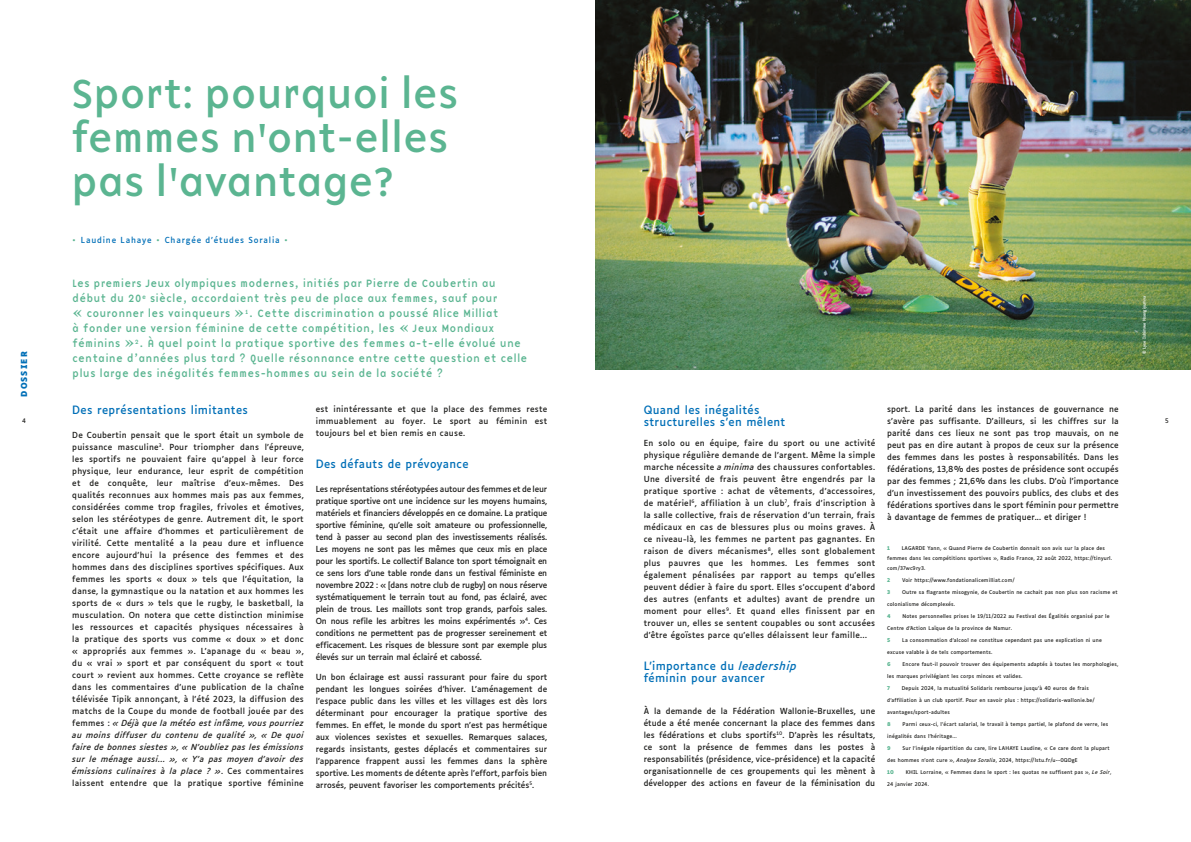
<style>
.page{position:relative;width:1191px;height:842px;background:#fff}
.page>*{position:absolute;margin:0;border:0;box-sizing:border-box;transform-origin:0 0}
.t1{font:42px/44px "Base 900 Sans OT";letter-spacing:.03em;color:#5bb591}
.t2{font:11px/15px "Base 9 Sans OT";letter-spacing:.01em;color:#5bb591;scale:.95 1}
.t3{font:11px/12px "Luciole";letter-spacing:.03em;color:#006fb7}
.t4{font:8px/12px "Luciole";letter-spacing:.01em;color:#1d1d1b;text-align:justify}
.t5{font:8px "Luciole";letter-spacing:.1em;color:#006fb7}
.t6{font:700 8px "Luciole";letter-spacing:.15em;color:#006fb7}
.t7{font:6px "Luciole";color:#1d1d1b}
.t8{font:5px/10px "Luciole";letter-spacing:.03em;color:#1d1d1b}
.t9{font:700 5px "Luciole";color:#5bb591}
.t10{font:4px "Luciole";letter-spacing:-.01em;color:#fff}
.s1{font-family:"Gotham";color:#5bb591}
.s2{font-style:italic}
</style>
<div class="page">
<img style="left:595px;top:0;width:596px;height:370px">
<p class="t6" style="left:20px;top:397px;width:47px;rotate:-90deg">DOSSIER</p>
<p class="t7" style="left:22px;top:416px;width:5px">4</p>
<p class="t1" style="left:72px;top:73px;width:387px">Sport: pourquoi les femmes n'ont-elles</p>
<p class="t1" style="left:72px;top:161px;width:323px">pas l'avantage?</p>
<p class="t5" style="left:72px;top:233px;width:217px"><span class="s1">•</span> Laudine Lahaye <span class="s1">•</span> Chargée d’études Soralia <span class="s1">•</span></p>
<p class="t2" style="left:72px;top:276px;width:481px">Les premiers Jeux olympiques modernes, initiés par Pierre de Coubertin au début du 20<sup>e</sup> siècle, accordaient très peu de place aux femmes, sauf pour<br>« couronner les vainqueurs »<sup>1</sup>. Cette discrimination a poussé Alice Milliat<br>à fonder une version féminine de cette compétition, les « Jeux Mondiaux féminins »<sup>2</sup>. À quel point la pratique sportive des femmes a-t-elle évolué une centaine d’années plus tard ? Quelle résonnance entre cette question et celle plus large des inégalités femmes-hommes au sein de la société ?</p>
<p class="t3" style="left:72px;top:403px;width:177px">Des représentations limitantes</p>
<p class="t4" style="left:72px;top:428px;width:233px">De Coubertin pensait que le sport était un symbole de puissance masculine<sup>3</sup>. Pour triompher dans l’épreuve, les sportifs ne pouvaient faire qu’appel à leur force physique, leur endurance, leur esprit de compétition et de conquête, leur maîtrise d’eux-mêmes. Des qualités reconnues aux hommes mais pas aux femmes, considérées comme trop fragiles, frivoles et émotives, selon les stéréotypes de genre. Autrement dit, le sport c’était une affaire d’hommes et particulièrement de virilité. Cette mentalité a la peau dure et influence encore aujourd’hui la présence des femmes et des hommes dans des disciplines sportives spécifiques. Aux femmes les sports « doux » tels que l’équitation, la danse, la gymnastique ou la natation et aux hommes les sports de « durs » tels que le rugby, le basketball, la musculation. On notera que cette distinction minimise les ressources et capacités physiques nécessaires à la pratique des sports vus comme « doux » et donc « appropriés aux femmes ». L’apanage du « beau », du « vrai » sport et par conséquent du sport « tout court » revient aux hommes. Cette croyance se reflète dans les commentaires d’une publication de la chaîne télévisée Tipik annonçant, à l’été 2023, la diffusion des matchs de la Coupe du monde de football jouée par des femmes : <span class="s2">« Déjà que la météo est infâme, vous pourriez au moins diffuser du contenu de qualité », « De quoi faire de bonnes siestes », « N’oubliez pas les émissions sur le ménage aussi… », « Y’a pas moyen d’avoir des émissions culinaires à la place ? »</span>. Ces commentaires laissent entendre que la pratique sportive féminine</p>
<p class="t4" style="left:316px;top:402px;width:233px">est inintéressante et que la place des femmes reste immuablement au foyer. Le sport au féminin est toujours bel et bien remis en cause.</p>
<p class="t3" style="left:316px;top:457px;width:154px">Des défauts de prévoyance</p>
<p class="t4" style="left:316px;top:482px;width:233px">Les représentations stéréotypées autour des femmes et de leur pratique sportive ont une incidence sur les moyens humains, matériels et financiers développés en ce domaine. La pratique sportive féminine, qu’elle soit amateure ou professionnelle, tend à passer au second plan des investissements réalisés.<br>Les moyens ne sont pas les mêmes que ceux mis en place pour les sportifs. Le collectif Balance ton sport témoignait en ce sens lors d’une table ronde dans un festival féministe en novembre 2022 : « [dans notre club de rugby] on nous réserve systématiquement le terrain tout au fond, pas éclairé, avec plein de trous. Les maillots sont trop grands, parfois sales.<br>On nous refile les arbitres les moins expérimentés »<sup>4</sup>. Ces conditions ne permettent pas de progresser sereinement et efficacement. Les risques de blessure sont par exemple plus élevés sur un terrain mal éclairé et cabossé.</p>
<p class="t4" style="left:316px;top:670px;width:233px">Un bon éclairage est aussi rassurant pour faire du sport pendant les longues soirées d’hiver. L’aménagement de l’espace public dans les villes et les villages est dès lors déterminant pour encourager la pratique sportive des femmes. En effet, le monde du sport n’est pas hermétique aux violences sexistes et sexuelles. Remarques salaces, regards insistants, gestes déplacés et commentaires sur l’apparence frappent aussi les femmes dans la sphère sportive. Les moments de détente après l’effort, parfois bien arrosés, peuvent favoriser les comportements précités<sup>5</sup>.</p>
<p class="t3" style="left:643px;top:403px;width:143px">Quand les inégalités structurelles s’en mêlent</p>
<p class="t4" style="left:643px;top:436px;width:233px">En solo ou en équipe, faire du sport ou une activité physique régulière demande de l’argent. Même la simple marche nécessite <span class="s2">a minima</span> des chaussures confortables.<br>Une diversité de frais peuvent être engendrés par la pratique sportive : achat de vêtements, d’accessoires, de matériel<sup>6</sup>, affiliation à un club<sup>7</sup>, frais d’inscription à la salle collective, frais de réservation d’un terrain, frais médicaux en cas de blessures plus ou moins graves. À ce niveau-là, les femmes ne partent pas gagnantes. En raison de divers mécanismes<sup>8</sup>, elles sont globalement plus pauvres que les hommes. Les femmes sont également pénalisées par rapport au temps qu’elles peuvent dédier à faire du sport. Elles s’occupent d’abord des autres (enfants et adultes) avant de prendre un moment pour elles<sup>9</sup>. Et quand elles finissent par en trouver un, elles se sentent coupables ou sont accusées d’être égoïstes parce qu’elles délaissent leur famille…</p>
<p class="t3" style="left:643px;top:659px;width:155px">L’importance du <span class="s2">leadership </span>féminin pour avancer</p>
<p class="t4" style="left:643px;top:704px;width:233px">À la demande de la Fédération Wallonie-Bruxelles, une étude a été menée concernant la place des femmes dans les fédérations et clubs sportifs<sup>10</sup>. D’après les résultats, ce sont la présence de femmes dans les postes à responsabilités (présidence, vice-présidence) et la capacité organisationnelle de ces groupements qui les mènent à développer des actions en faveur de la féminisation du</p>
<p class="t4" style="left:887px;top:402px;width:233px">sport. La parité dans les instances de gouvernance ne s’avère pas suffisante. D’ailleurs, si les chiffres sur la parité dans ces lieux ne sont pas trop mauvais, on ne peut pas en dire autant à propos de ceux sur la présence des femmes dans les postes à responsabilités. Dans les fédérations, 13,8% des postes de présidence sont occupés par des femmes ; 21,6% dans les clubs. D’où l’importance d’un investissement des pouvoirs publics, des clubs et des fédérations sportives dans le sport féminin pour permettre à davantage de femmes de pratiquer... et diriger !</p>
<p class="t9" style="left:887px;top:545px;width:4px">1</p>
<p class="t8" style="left:887px;top:542px;width:226px;text-indent:15px">LAGARDE Yann, « Quand Pierre de Coubertin donnait son avis sur la place des femmes dans les compétitions sportives », Radio France, 22 août 2022, https://tinyurl. com/37wc9ry3.</p>
<p class="t9" style="left:887px;top:577px;width:5px">2</p>
<p class="t8" style="left:902px;top:574px;width:114px">Voir https://www.fondationalicemilliat.com/</p>
<p class="t9" style="left:887px;top:589px;width:5px">3</p>
<p class="t8" style="left:902px;top:586px;width:217px">Outre sa flagrante misogynie, de Coubertin ne cachait pas non plus son racisme et</p>
<p class="t8" style="left:887px;top:598px;width:69px">colonialisme décomplexés.</p>
<p class="t9" style="left:887px;top:613px;width:5px">4</p>
<p class="t8" style="left:902px;top:610px;width:209px">Notes personnelles prises le 19/11/2022 au Festival des Égalités organisé par le</p>
<p class="t8" style="left:887px;top:622px;width:126px">Centre d’Action Laïque de la province de Namur.</p>
<p class="t9" style="left:887px;top:637px;width:5px">5</p>
<p class="t8" style="left:902px;top:634px;width:201px">La consommation d’alcool ne constitue cependant pas une explication ni une</p>
<p class="t8" style="left:887px;top:646px;width:107px">excuse valable à de tels comportements.</p>
<p class="t9" style="left:887px;top:661px;width:5px">6</p>
<p class="t8" style="left:902px;top:658px;width:217px">Encore faut-il pouvoir trouver des équipements adaptés à toutes les morphologies,</p>
<p class="t8" style="left:887px;top:670px;width:137px">les marques privilégiant les corps minces et valides.</p>
<p class="t9" style="left:887px;top:685px;width:4px">7</p>
<p class="t8" style="left:902px;top:682px;width:189px">Depuis 2024, la mutualité Solidaris rembourse jusqu’à 40 euros de frais</p>
<p class="t8" style="left:887px;top:694px;width:209px">d’affiliation à un club sportif. Pour en savoir plus : https://solidaris-wallonie.be/</p>
<p class="t8" style="left:887px;top:706px;width:64px">avantages/sport-adultes</p>
<p class="t9" style="left:887px;top:721px;width:5px">8</p>
<p class="t8" style="left:902px;top:718px;width:207px">Parmi ceux-ci, l’écart salarial, le travail à temps partiel, le plafond de verre, les</p>
<p class="t8" style="left:887px;top:730px;width:71px">inégalités dans l’héritage…</p>
<p class="t9" style="left:887px;top:745px;width:5px">9</p>
<p class="t8" style="left:902px;top:742px;width:209px">Sur l’inégale répartition du care, lire LAHAYE Laudine, « Ce care dont la plupart</p>
<p class="t8" style="left:887px;top:754px;width:192px">des hommes n’ont cure », <span class="s2">Analyse Soralia</span>, 2024, https://lstu.fr/u--0QDgE</p>
<p class="t9" style="left:887px;top:769px;width:8px">10</p>
<p class="t8" style="left:905px;top:766px;width:207px">KHIL Lorraine, « Femmes dans le sport : les quotas ne suffisent pas », <span class="s2">Le Soir</span>,</p>
<p class="t8" style="left:887px;top:778px;width:43px">24 janvier 2024.</p>
<p class="t10" style="left:1140px;top:354px;width:59px;rotate:-90deg">© Lyse Ishimwe Nsengiyumva</p>
<p class="t7" style="left:1165px;top:416px;width:5px">5</p>
</div>
